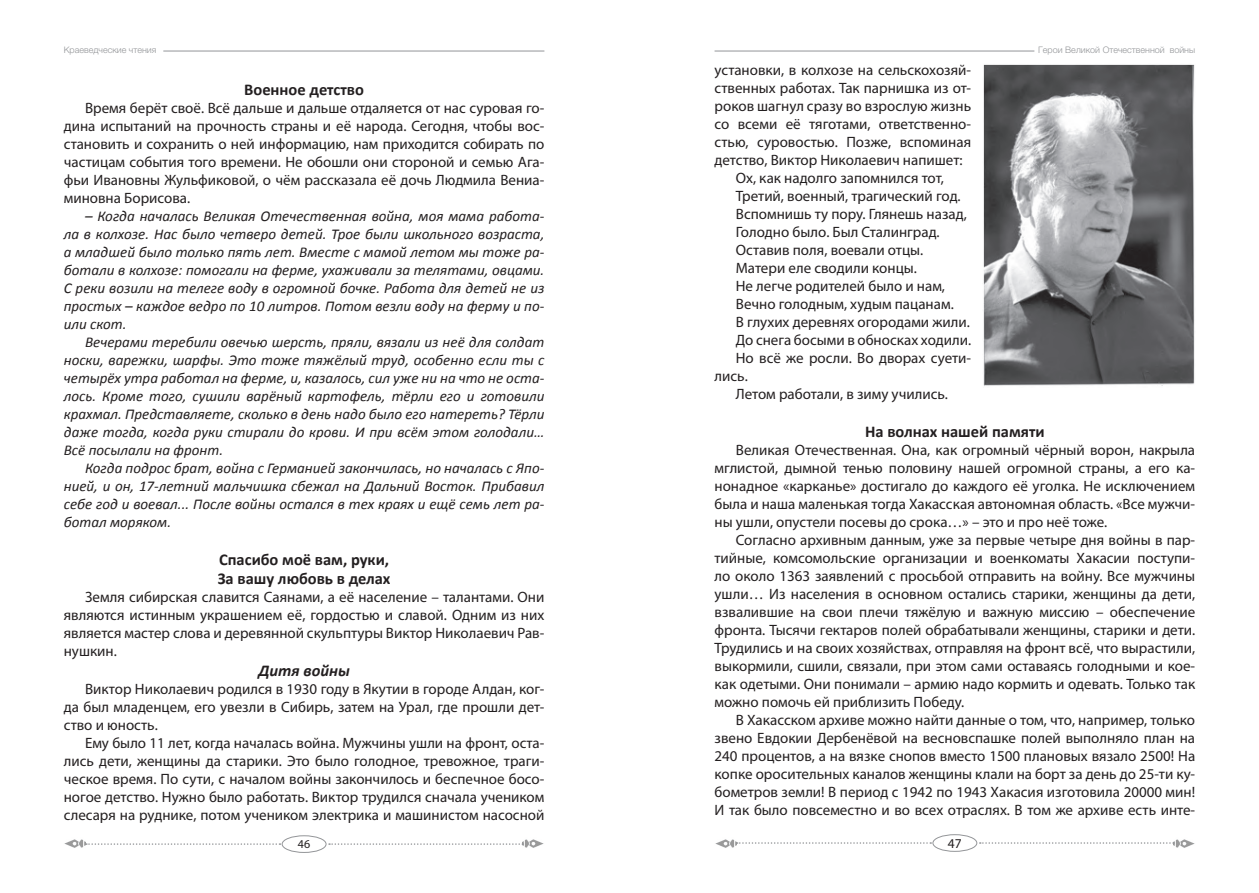
<style>
.page{position:relative;width:1259px;height:893px;background:#fff}
.page>*{position:absolute;margin:0;border:0;box-sizing:border-box;transform-origin:0 0}
.Подзаголовок{font:700 16.5px "Calibri";color:#231f20}
.Подзаголовок-2{font:italic 700 16.5px "Calibri";color:#231f20}
.t1{font:15px/18px "Myriad Pro";color:#231f20;text-align:justify}
.Подпись_автора{font:italic 15px/18px "Calibri";color:#231f20;text-align:justify}
.t2{font:13.5px "Myriad Pro";color:#231f20}
.t3{font:12px "Myriad Pro";color:#231f20}
.t4{font:300 9px "Helvetica";color:#939598}
</style>
<div class="page">
<img style="left:64px;top:839px;width:22px;height:9px">
<img style="left:715px;top:839px;width:21px;height:9px">
<img style="left:522px;top:839px;width:22px;height:9px">
<img style="left:1173px;top:839px;width:22px;height:9px">
<svg style="left:86px;top:843px;width:194px;height:2px"></svg>
<svg style="left:736px;top:842px;width:195px;height:2px"></svg>
<svg style="left:329px;top:843px;width:194px;height:2px"></svg>
<svg style="left:979px;top:842px;width:195px;height:2px"></svg>
<div style="left:282px;top:835px;width:44px;height:18px;border:1px solid #939598;border-radius:50%"></div>
<div style="left:932px;top:834px;width:45px;height:18px;border:1px solid #939598;border-radius:50%"></div>
<hr style="left:163px;top:51px;width:381px;height:1px;background:#939598">
<hr style="left:714px;top:51px;width:320px;height:1px;background:#939598">
<img style="left:983px;top:64px;width:212px;height:322px">
<p class="t4" style="left:64px;top:42px;width:94px">Краеведческие чтения</p>
<p class="t4" style="left:1038px;top:42px;width:158px">Герои Великой Отечественной войны</p>
<p class="Подзаголовок" style="left:244px;top:79px;width:121px">Военное детство</p>
<p class="t1" style="left:64px;top:99px;width:482px;text-indent:21px">Время берёт своё. Всё дальше и дальше отдаляется от нас суровая го&shy;дина испытаний на прочность страны и её народа. Сегодня, чтобы вос&shy;становить и сохранить о ней информацию, нам приходится собирать по частицам события того времени. Не обошли они стороной и семью Ага&shy;фьи Ивановны Жульфиковой, о чём рассказала её дочь Людмила Вениа&shy;миновна Борисова.</p>
<p class="Подпись_автора" style="left:64px;top:206px;width:482px;text-indent:21px">– Когда началась Великая Отечественная война, моя мама работа&shy;ла в колхозе. Нас было четверо детей. Трое были школьного возраста, а младшей было только пять лет. Вместе с мамой летом мы тоже ра&shy;ботали в колхозе: помогали на ферме, ухаживали за телятами, овцами.<br>С реки возили на телеге воду в огромной бочке. Работа для детей не из простых – каждое ведро по 10 литров. Потом везли воду на ферму и по&shy;или скот.</p>
<p class="Подпись_автора" style="left:64px;top:332px;width:482px;text-indent:21px">Вечерами теребили овечью шерсть, пряли, вязали из неё для солдат носки, варежки, шарфы. Это тоже тяжёлый труд, особенно если ты с четырёх утра работал на ферме, и, казалось, сил уже ни на что не оста&shy;лось. Кроме того, сушили варёный картофель, тёрли его и готовили крахмал. Представляете, сколько в день надо было его натереть? Тёрли даже тогда, когда руки стирали до крови. И при всём этом голодали… Всё посылали на фронт.</p>
<p class="Подпись_автора" style="left:64px;top:458px;width:482px;text-indent:21px">Когда подрос брат, война с Германией закончилась, но началась с Япо&shy;нией, и он, 17-летний мальчишка сбежал на Дальний Восток. Прибавил себе год и воевал... После войны остался в тех краях и ещё семь лет ра&shy;ботал моряком.</p>
<p class="Подзаголовок" style="left:219px;top:549px;width:172px">Спасибо моё вам, руки,</p>
<p class="Подзаголовок" style="left:218px;top:568px;width:174px">За вашу любовь в делах</p>
<p class="t1" style="left:64px;top:588px;width:482px;text-indent:21px">Земля сибирская славится Саянами, а её население – талантами. Они являются истинным украшением её, гордостью и славой. Одним из них является мастер слова и деревянной скульптуры Виктор Николаевич Рав&shy;нушкин.</p>
<p class="Подзаголовок-2" style="left:258px;top:660px;width:93px">Дитя войны</p>
<p class="t1" style="left:64px;top:680px;width:482px;text-indent:21px">Виктор Николаевич родился в 1930 году в Якутии в городе Алдан, ког&shy;да был младенцем, его увезли в Сибирь, затем на Урал, где прошли дет&shy;ство и юность.</p>
<p class="t1" style="left:64px;top:734px;width:482px;text-indent:21px">Ему было 11 лет, когда началась война. Мужчины ушли на фронт, оста&shy;лись дети, женщины да старики. Это было голодное, тревожное, траги&shy;ческое время. По сути, с началом войны закончилось и беспечное босо&shy;ногое детство. Нужно было работать. Виктор трудился сначала учеником слесаря на руднике, потом учеником электрика и машинистом насосной</p>
<p class="t1" style="left:714px;top:61px;width:258px">установки, в колхозе на сельскохозяй&shy;ственных работах. Так парнишка из от&shy;роков шагнул сразу во взрослую жизнь со всеми её тяготами, ответственно&shy;стью, суровостью. Позже, вспоминая детство, Виктор Николаевич напишет:</p>
<p class="t1" style="left:736px;top:169px;width:209px">Ох, как надолго запомнился тот,</p>
<p class="t1" style="left:736px;top:187px;width:226px">Третий, военный, трагический год.</p>
<p class="t1" style="left:736px;top:205px;width:232px">Вспомнишь ту пору. Глянешь назад,</p>
<p class="t1" style="left:736px;top:223px;width:205px">Голодно было. Был Сталинград.</p>
<p class="t1" style="left:736px;top:241px;width:189px">Оставив поля, воевали отцы.</p>
<p class="t1" style="left:736px;top:259px;width:183px">Матери еле сводили концы.</p>
<p class="t1" style="left:736px;top:277px;width:211px">Не легче родителей было и нам,</p>
<p class="t1" style="left:736px;top:295px;width:219px">Вечно голодным, худым пацанам.</p>
<p class="t1" style="left:736px;top:313px;width:235px">В глухих деревнях огородами жили.</p>
<p class="t1" style="left:736px;top:331px;width:237px">До снега босыми в обносках ходили.</p>
<p class="t1" style="left:714px;top:349px;width:258px;text-indent:21px">Но всё же росли. Во дворах суети&shy;лись.</p>
<p class="t1" style="left:736px;top:385px;width:214px">Летом работали, в зиму учились.</p>
<p class="Подзаголовок" style="left:865px;top:421px;width:181px">На волнах нашей памяти</p>
<p class="t1" style="left:714px;top:441px;width:482px;text-indent:21px">Великая Отечественная. Она, как огромный чёрный ворон, накрыла мглистой, дымной тенью половину нашей огромной страны, а его ка&shy;нонадное «карканье» достигало до каждого её уголка. Не исключением была и наша маленькая тогда Хакасская автономная область. «Все мужчи&shy;ны ушли, опустели посевы до срока…» – это и про неё тоже.</p>
<p class="t1" style="left:714px;top:531px;width:482px;text-indent:21px">Согласно архивным данным, уже за первые четыре дня войны в пар&shy;тийные, комсомольские организации и военкоматы Хакасии поступи&shy;ло около 1363 заявлений с просьбой отправить на войну. Все мужчины ушли… Из населения в основном остались старики, женщины да дети, взвалившие на свои плечи тяжёлую и важную миссию – обеспечение фронта. Тысячи гектаров полей обрабатывали женщины, старики и дети.<br>Трудились и на своих хозяйствах, отправляя на фронт всё, что вырастили, выкормили, сшили, связали, при этом сами оставаясь голодными и кое&shy;как одетыми. Они понимали – армию надо кормить и одевать. Только так можно помочь ей приблизить Победу.</p>
<p class="t1" style="left:714px;top:711px;width:482px;text-indent:21px">В Хакасском архиве можно найти данные о том, что, например, только звено Евдокии Дербенёвой на весновспашке полей выполняло план на 240 процентов, а на вязке снопов вместо 1500 плановых вязало 2500! На копке оросительных каналов женщины клали на борт за день до 25-ти ку&shy;бометров земли! В период с 1942 по 1943 Хакасия изготовила 20000 мин!<br>И так было повсеместно и во всех отраслях. В том же архиве есть инте-</p>
<p class="t3" style="left:298px;top:836px;width:14px">46</p>
<p class="t2" style="left:948px;top:835px;width:15px">47</p>
</div>
